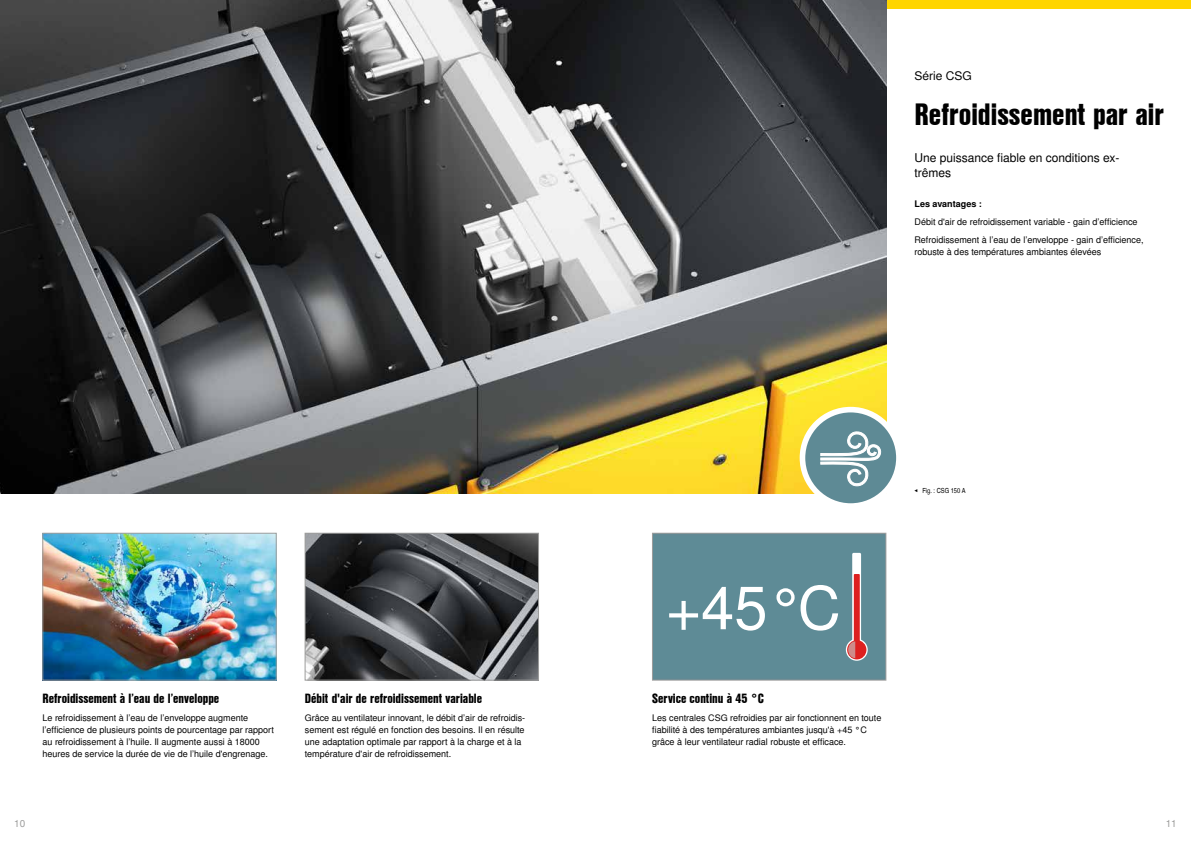
<style>
.page{position:relative;width:1191px;height:842px;background:#fff}
.page>*{position:absolute;margin:0;border:0;box-sizing:border-box;transform-origin:0 0}
.t1{font:59.7px "Nimbus San L";color:#fff}
.t2{font:30px "Nimbus San L Bla Con";color:#000}
.t3{font:13px "Nimbus San L Bla Con";color:#000}
.t4{font:12px/14.4px "Nimbus San L";color:#000}
.t5{font:10px "Nimbus San L";color:#9d9d9c}
.t6{font:9px/12px "Nimbus San L";color:#000}
.t7{font:700 9px "Nimbus San L";color:#000}
.t8{font:7px "Nimbus San L Reg Con";color:#000}
</style>
<div class="page">
<div style="left:886px;top:0;width:305px;height:9px;background:#ffd500"></div>
<img style="left:0;top:0;width:886px;height:493px">
<img style="left:307px;top:535px;width:230px;height:143px">
<div style="left:305px;top:533px;width:234px;height:147px;border:1px solid #9d9d9c"></div>
<div style="left:652px;top:536px;width:234px;height:142px;background:#5e8b96"></div>
<svg style="left:852px;top:553px;width:9px;height:105px"></svg>
<svg style="left:846px;top:639px;width:21px;height:22px"></svg>
<div style="left:854px;top:574px;width:5px;height:77px;background:#dd201f"></div>
<div style="left:847px;top:640px;width:19px;height:19px;background:#dd201f;border-radius:50%"></div>
<svg style="left:848px;top:641px;width:7px;height:17px"></svg>
<div style="left:652px;top:533px;width:234px;height:147px;border:1px solid #9d9d9c"></div>
<svg style="left:799px;top:407px;width:98px;height:97px"></svg>
<img style="left:45px;top:535px;width:229px;height:143px">
<div style="left:43px;top:533px;width:233px;height:147px;border:1px solid #9d9d9c"></div>
<h3 class="t4" style="left:914px;top:69px;width:59px">Série CSG</h3>
<h2 class="t2" style="left:914px;top:91px;width:251px">Refroidissement par air</h2>
<h3 class="t4" style="left:914px;top:151px;width:207px">Une puissance fiable en conditions ex&shy;trêmes</h3>
<p class="t7" style="left:914px;top:198px;width:69px">Les avantages :</p>
<p class="t6" style="left:914px;top:213px;width:231px;line-height:18px">Débit d'air de refroidissement variable - gain d’efficience<br>Refroidissement à l’eau de l’enveloppe - gain d’efficience,</p>
<p class="t6" style="left:914px;top:246px;width:188px">robuste à des températures ambiantes élevées</p>
<h3 class="t3" style="left:43px;top:688px;width:178px">Refroidissement à l’eau de l’enveloppe</h3>
<p class="t6" style="left:43px;top:712px;width:233px">Le refroidissement à l’eau de l’enveloppe augmente l’efficience de plusieurs points de pourcentage par rapport au refroidissement à l’huile. Il augmente aussi à 18000 heures de service la durée de vie de l’huile d'engrenage.</p>
<h3 class="t3" style="left:305px;top:688px;width:179px">Débit d'air de refroidissement variable</h3>
<p class="t6" style="left:305px;top:712px;width:222px">Grâce au ventilateur innovant, le débit d’air de refroidis&shy;sement est régulé en fonction des besoins. Il en résulte une adaptation optimale par rapport à la charge et à la température d'air de refroidissement.</p>
<p class="t8" style="left:914px;top:486px;width:53px">◂ Fig. : CSG 150 A</p>
<h1 class="t1" style="left:666px;top:572px;width:176px">+45°C</h1>
<h3 class="t3" style="left:652px;top:688px;width:113px">Service continu à 45 °C</h3>
<p class="t6" style="left:652px;top:712px;width:231px">Les centrales CSG refroidies par air fonctionnent en toute fiabilité à des températures ambiantes jusqu'à +45 °C grâce à leur ventilateur radial robuste et efficace.</p>
<p class="t5" style="left:14px;top:817px;width:13px">10</p>
<p class="t5" style="left:1165px;top:817px;width:13px">11</p>
</div>
